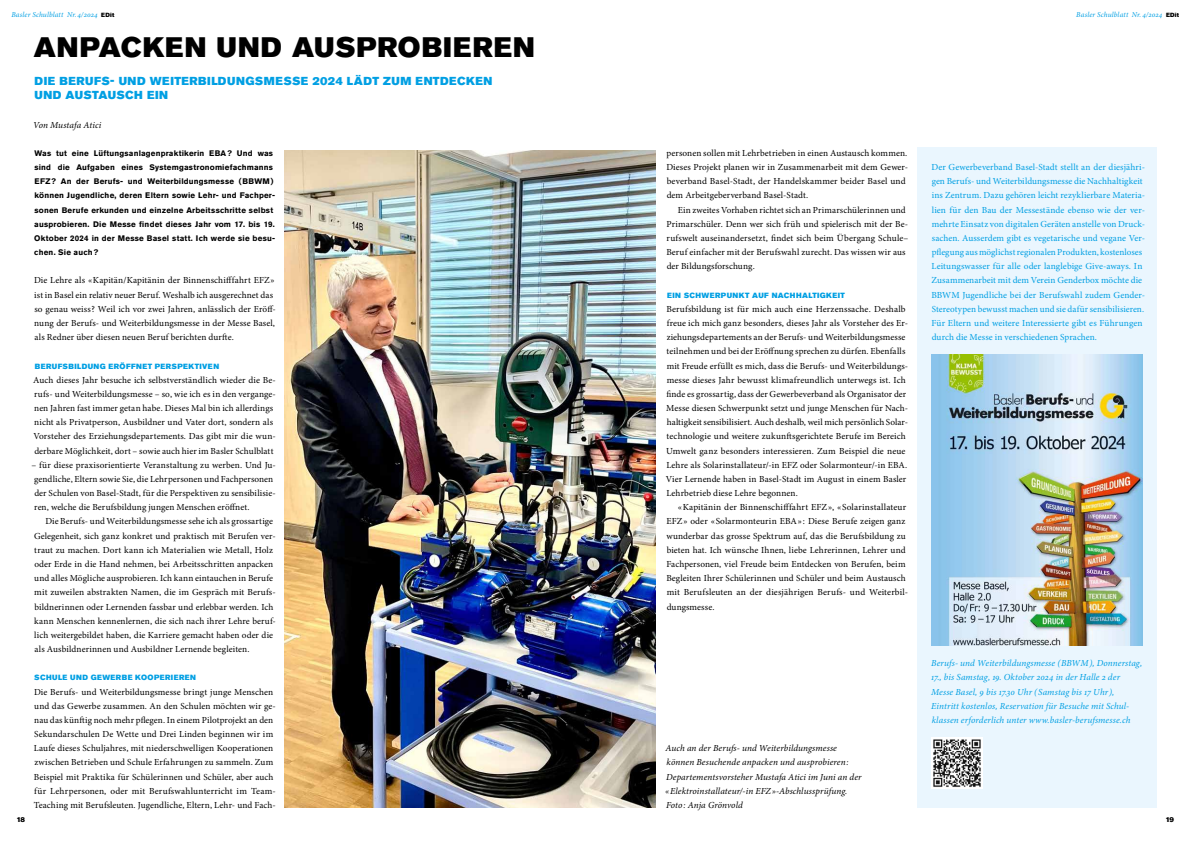
<style>
.page{position:relative;width:1191px;height:842px;background:#fff}
.page>*{position:absolute;margin:0;border:0;box-sizing:border-box;transform-origin:0 0}
.t1{font:28px "Akzidenz Grotesk Pro Super";letter-spacing:.035em;color:#000}
.t2{font:11.5px/14.2px "Akzidenz Grotesk Pro Super";letter-spacing:.04em;color:#009fe3}
.t3{font:9.2px/14.2px "Minion Pro";letter-spacing:.01em;color:#000}
.t4{font:9.2px/14.2px "Minion Pro";letter-spacing:.005em;color:#009fe3}
.t5{font:italic 9.2px/14.2px "Minion Pro";letter-spacing:.01em;color:#009fe3}
.t6{font:italic 9.2px/14.2px "Minion Pro";letter-spacing:.01em;color:#000}
.t7{font:700 8px/14.2px "Akzidenz Grotesk Pro";letter-spacing:.025em;color:#000}
.t8{font:7.5px "Akzidenz Grotesk Pro Super";letter-spacing:.055em;color:#009fe3}
.t9{font:italic 7.5px "Minion Pro";letter-spacing:.015em;color:#009fe3}
.t10{font:7px "Akzidenz Grotesk Pro Super";color:#000}
.s1{font-family:"Akzidenz Grotesk Pro Super";font-style:normal;font-size:6px;color:#000}
</style>
<div class="page">
<div style="left:917px;top:147px;width:240px;height:661px;background:#eaf6fe"></div>
<img style="left:285px;top:150px;width:370px;height:658px">
<img style="left:931px;top:354px;width:211px;height:292px">
<img style="left:931px;top:737px;width:52px;height:51px">
<p class="t9" style="left:12px;top:9px;width:104px">Basler Schulblatt Nr.4/2024 <span class="s1">EDit</span></p>
<p class="t9" style="left:1076px;top:9px;width:104px">Basler Schulblatt Nr.4/2024 <span class="s1">EDit</span></p>
<h1 class="t1" style="left:34px;top:29px;width:502px">ANPACKEN UND AUSPROBIEREN</h1>
<p class="t2" style="left:34px;top:74px;width:459px">DIE BERUFS- UND WEITERBILDUNGSMESSE 2024 LÄDT ZUM ENTDECKEN<br>UND AUSTAUSCH EIN</p>
<p class="t6" style="left:33px;top:118px;width:70px">Von Mustafa Atici</p>
<p class="t7" style="left:34px;top:146px;width:242px">Was tut eine Lüftungsanlagenpraktikerin EBA ? Und was sind die Aufgaben eines Systemgastronomiefachmanns EFZ ? An der Berufs- und Weiterbildungsmesse ( BBWM ) können Jugendliche, deren Eltern sowie Lehr- und Fachper&shy;sonen Berufe erkunden und einzelne Arbeitsschritte selbst ausprobieren. Die Messe findet dieses Jahr vom 17. bis 19.<br>Oktober 2024 in der Messe Basel statt. Ich werde sie besu&shy;chen. Sie auch ?</p>
<p class="t3" style="left:34px;top:273px;width:243px">Die Lehre als « Kapitän/Kapitänin der Binnenschifffahrt EFZ » ist in Basel ein relativ neuer Beruf. Weshalb ich ausgerechnet das so genau weiss ? Weil ich vor zwei Jahren, anlässlich der Eröff&shy;nung der Berufs- und Weiterbildungsmesse in der Messe Basel, als Redner über diesen neuen Beruf berichten durfte.</p>
<p class="t8" style="left:35px;top:361px;width:186px">BERUFSBILDUNG ERÖFFNET PERSPEKTIVEN</p>
<p class="t3" style="left:33px;top:373px;width:244px">Auch dieses Jahr besuche ich selbstverständlich wieder die Be&shy;rufs- und Weiterbildungsmesse – so, wie ich es in den vergange&shy;nen Jahren fast immer getan habe. Dieses Mal bin ich allerdings nicht als Privatperson, Ausbildner und Vater dort, sondern als Vorsteher des Erziehungsdepartements. Das gibt mir die wun&shy;derbare Möglichkeit, dort – sowie auch hier im Basler Schulblatt</p>
<p class="t3" style="left:34px;top:458px;width:243px;text-indent:-3px">– für diese praxisorientierte Veranstaltung zu werben. Und Ju&shy;gendliche, Eltern sowie Sie, die Lehrpersonen und Fachpersonen der Schulen von Basel-Stadt, für die Perspektiven zu sensibilisie&shy;ren, welche die Berufsbildung jungen Menschen eröffnet.</p>
<p class="t3" style="left:34px;top:514px;width:243px;text-indent:11px">Die Berufs- und Weiterbildungsmesse sehe ich als grossartige Gelegenheit, sich ganz konkret und praktisch mit Berufen ver&shy;traut zu machen. Dort kann ich Materialien wie Metall, Holz oder Erde in die Hand nehmen, bei Arbeitsschritten anpacken und alles Mögliche ausprobieren. Ich kann eintauchen in Berufe mit zuweilen abstrakten Namen, die im Gespräch mit Berufs&shy;bildnerinnen oder Lernenden fassbar und erlebbar werden. Ich kann Menschen kennenlernen, die sich nach ihrer Lehre beruf&shy;lich weitergebildet haben, die Karriere gemacht haben oder die als Ausbildnerinnen und Ausbildner Lernende begleiten.</p>
<p class="t8" style="left:34px;top:673px;width:163px">SCHULE UND GEWERBE KOOPERIEREN</p>
<p class="t3" style="left:34px;top:684px;width:244px">Die Berufs- und Weiterbildungsmesse bringt junge Menschen und das Gewerbe zusammen. An den Schulen möchten wir ge&shy;nau das künftig noch mehr pflegen. In einem Pilotprojekt an den Sekundarschulen De Wette und Drei Linden beginnen wir im Laufe dieses Schuljahres, mit niederschwelligen Kooperationen zwischen Betrieben und Schule Erfahrungen zu sammeln. Zum Beispiel mit Praktika für Schülerinnen und Schüler, aber auch für Lehrpersonen, oder mit Berufswahlunterricht im Team-Teaching mit Berufsleuten. Jugendliche, Eltern, Lehr- und Fach-</p>
<p class="t3" style="left:666px;top:146px;width:243px">personen sollen mit Lehrbetrieben in einen Austausch kommen.<br>Dieses Projekt planen wir in Zusammenarbeit mit dem Gewer&shy;beverband Basel-Stadt, der Handelskammer beider Basel und dem Arbeitgeberverband Basel-Stadt.</p>
<p class="t3" style="left:666px;top:203px;width:244px;text-indent:11px">Ein zweites Vorhaben richtet sich an Primarschülerinnen und Primarschüler. Denn wer sich früh und spielerisch mit der Be&shy;rufswelt auseinandersetzt, findet sich beim Übergang Schule– Beruf einfacher mit der Berufswahl zurecht. Das wissen wir aus der Bildungsforschung.</p>
<p class="t8" style="left:667px;top:290px;width:179px">EIN SCHWERPUNKT AUF NACHHALTIGKEIT</p>
<p class="t3" style="left:666px;top:302px;width:244px">Berufsbildung ist für mich auch eine Herzenssache. Deshalb freue ich mich ganz besonders, dieses Jahr als Vorsteher des Er&shy;ziehungsdepartements an der Berufs- und Weiterbildungsmesse teilnehmen und bei der Eröffnung sprechen zu dürfen. Ebenfalls mit Freude erfüllt es mich, dass die Berufs- und Weiterbildungs&shy;messe dieses Jahr bewusst klimafreundlich unterwegs ist. Ich finde es grossartig, dass der Gewerbeverband als Organisator der Messe diesen Schwerpunkt setzt und junge Menschen für Nach&shy;haltigkeit sensibilisiert. Auch deshalb, weil mich persönlich Solar&shy;technologie und weitere zukunftsgerichtete Berufe im Bereich Umwelt ganz besonders interessieren. Zum Beispiel die neue Lehre als Solarinstallateur/-in EFZ oder Solarmonteur/-in EBA.<br>Vier Lernende haben in Basel-Stadt im August in einem Basler Lehrbetrieb diese Lehre begonnen.</p>
<p class="t3" style="left:666px;top:500px;width:243px;text-indent:11px">« Kapitänin der Binnenschifffahrt EFZ », « Solarinstallateur EFZ » oder « Solarmonteurin EBA » : Diese Berufe zeigen ganz wunderbar das grosse Spektrum auf, das die Berufsbildung zu bieten hat. Ich wünsche Ihnen, liebe Lehrerinnen, Lehrer und Fachpersonen, viel Freude beim Entdecken von Berufen, beim Begleiten Ihrer Schülerinnen und Schüler und beim Austausch mit Berufsleuten an der diesjährigen Berufs- und Weiterbil&shy;dungsmesse.</p>
<p class="t6" style="left:665px;top:741px;width:198px">Auch an der Berufs- und Weiterbildungsmesse können Besuchende anpacken und ausprobieren :<br>Departementsvorsteher Mustafa Atici im Juni an der « Elektroinstallateur/-in EFZ »-Abschlussprüfung.<br>Foto : Anja Grönvold</p>
<p class="t4" style="left:931px;top:160px;width:215px">Der Gewerbeverband Basel-Stadt stellt an der diesjähri&shy;gen Berufs- und Weiterbildungsmesse die Nachhaltigkeit ins Zentrum. Dazu gehören leicht rezyklierbare Materia&shy;lien für den Bau der Messestände ebenso wie der ver&shy;mehrte Einsatz von digitalen Geräten anstelle von Druck&shy;sachen. Ausserdem gibt es vegetarische und vegane Ver&shy;pflegung aus möglichst regionalen Produkten, kostenloses Leitungswasser für alle oder langlebige Give-aways. In Zusammenarbeit mit dem Verein Genderbox möchte die BBWM Jugendliche bei der Berufswahl zudem Gender-Stereotypen bewusst machen und sie dafür sensibilisieren.<br>Für Eltern und weitere Interessierte gibt es Führungen durch die Messe in verschiedenen Sprachen.</p>
<p class="t5" style="left:931px;top:656px;width:213px">Berufs- und Weiterbildungsmesse ( BBWM ), Donnerstag, 17., bis Samstag, 19. Oktober 2024 in der Halle 2 der Messe Basel, 9 bis 17.30 Uhr ( Samstag bis 17 Uhr ), Eintritt kostenlos, Reservation für Besuche mit Schul&shy;klassen erforderlich unter www.basler-berufsmesse.ch</p>
<p class="t10" style="left:17px;top:815px;width:9px">18</p>
<p class="t10" style="left:1166px;top:815px;width:9px">19</p>
</div>
